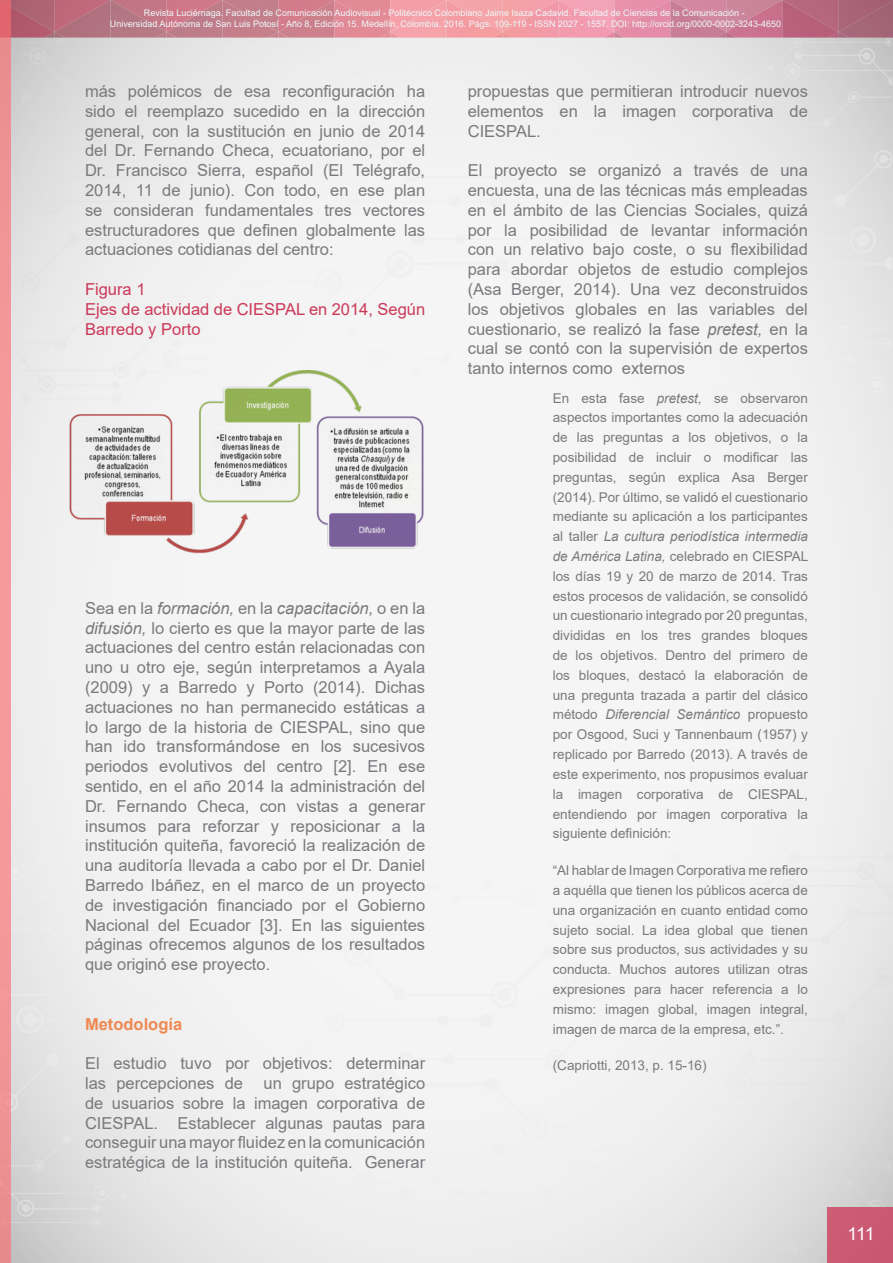
<style>
.page{position:relative;width:893px;height:1263px;background:#fff}
.page>*{position:absolute;margin:0;border:0;box-sizing:border-box;transform-origin:0 0}
.t1{font:18px "Arial";color:#fff}
.t2{font:16.5px/19.8px "Arial";color:#797a7d;text-align:justify}
.t3{font:16.5px/19.8px "Arial";color:#cc3858}
.t4{font:700 16.5px "Arial";color:#ee8953}
.t5{font:13.5px/19.8px "Arial";color:#797a7d;text-align:justify}
.t6{font:9px/10.8px "Arial";color:#eff8fa;text-align:center}
.s1{font-style:italic}
</style>
<div class="page">
<div style="left:827px;top:1207px;width:66px;height:56px;background:#cb5972"></div>
<img style="left:11px;top:32px;width:882px;height:6px">
<img style="left:11px;top:0;width:882px;height:32px">
<svg style="left:44px;top:32px;width:20px;height:6px"></svg>
<svg style="left:156px;top:32px;width:20px;height:6px"></svg>
<svg style="left:380px;top:32px;width:20px;height:6px"></svg>
<svg style="left:604px;top:32px;width:20px;height:6px"></svg>
<svg style="left:828px;top:32px;width:20px;height:6px"></svg>
<svg style="left:268px;top:32px;width:20px;height:6px"></svg>
<svg style="left:492px;top:32px;width:20px;height:6px"></svg>
<svg style="left:716px;top:32px;width:20px;height:6px"></svg>
<svg style="left:0;top:0;width:11px;height:1263px;fill:#f4979a"></svg>
<img style="left:66px;top:370px;width:359px;height:185px">
<p class="t6" style="left:110px;top:8px;width:673px">Revista Luciérnaga. Facultad de Comunicación Audiovisual - Politécnico Colombiano Jaime Isaza Cadavid. Facultad de Ciencias de la Comunicación -<br>Universidad Autónoma de San Luis Potosí - Año 8, Edición 15. Medellín, Colombia. 2016. Págs. 109-119 - ISSN 2027 - 1557. DOI: http://orcid.org/0000-0002-3243-4650</p>
<p class="t2" style="left:85px;top:81px;width:342px">más polémicos de esa reconfiguración ha sido el reemplazo sucedido en la dirección general, con la sustitución en junio de 2014 del Dr. Fernando Checa, ecuatoriano, por el Dr. Francisco Sierra, español (El Telégrafo, 2014, 11 de junio). Con todo, en ese plan se consideran fundamentales tres vectores estructuradores que definen globalmente las actuaciones cotidianas del centro:</p>
<p class="t3" style="left:85px;top:279px;width:342px">Figura 1<br>Ejes de actividad de CIESPAL en 2014, Según<br>Barredo y Porto</p>
<p class="t2" style="left:85px;top:598px;width:342px">Sea en la <span class="s1">formación,</span> en la <span class="s1">capacitación,</span> o en la <span class="s1">difusión,</span> lo cierto es que la mayor parte de las actuaciones del centro están relacionadas con uno u otro eje, según interpretamos a Ayala (2009) y a Barredo y Porto (2014). Dichas actuaciones no han permanecido estáticas a lo largo de la historia de CIESPAL, sino que han ido transformándose en los sucesivos periodos evolutivos del centro [2]. En ese sentido, en el año 2014 la administración del Dr. Fernando Checa, con vistas a generar insumos para reforzar y reposicionar a la institución quiteña, favoreció la realización de una auditoría llevada a cabo por el Dr. Daniel Barredo Ibáñez, en el marco de un proyecto de investigación financiado por el Gobierno Nacional del Ecuador [3]. En las siguientes páginas ofrecemos algunos de los resultados que originó ese proyecto.</p>
<p class="t4" style="left:85px;top:1012px;width:99px">Metodología</p>
<p class="t2" style="left:85px;top:1053px;width:342px">El estudio tuvo por objetivos: determinar las percepciones de un grupo estratégico de usuarios sobre la imagen corporativa de CIESPAL. Establecer algunas pautas para conseguir una mayor fluidez en la comunicación estratégica de la institución quiteña. Generar</p>
<p class="t2" style="left:468px;top:81px;width:342px">propuestas que permitieran introducir nuevos elementos en la imagen corporativa de CIESPAL.</p>
<p class="t2" style="left:468px;top:160px;width:342px">El proyecto se organizó a través de una encuesta, una de las técnicas más empleadas en el ámbito de las Ciencias Sociales, quizá por la posibilidad de levantar información con un relativo bajo coste, o su flexibilidad para abordar objetos de estudio complejos (Asa Berger, 2014). Una vez deconstruidos los objetivos globales en las variables del cuestionario, se realizó la fase <span class="s1">pretest,</span> en la cual se contó con la supervisión de expertos tanto internos como externos</p>
<p class="t5" style="left:553px;top:388px;width:257px">En esta fase <span class="s1">pretest,</span> se observaron aspectos importantes como la adecuación de las preguntas a los objetivos, o la posibilidad de incluir o modificar las preguntas, según explica Asa Berger (2014). Por último, se validó el cuestionario mediante su aplicación a los participantes al taller <span class="s1">La cultura periodística intermedia de América Latina,</span> celebrado en CIESPAL los días 19 y 20 de marzo de 2014. Tras estos procesos de validación, se consolidó un cuestionario integrado por 20 preguntas, divididas en los tres grandes bloques de los objetivos. Dentro del primero de los bloques, destacó la elaboración de una pregunta trazada a partir del clásico método <span class="s1">Diferencial Semántico</span> propuesto por Osgood, Suci y Tannenbaum (1957) y replicado por Barredo (2013). A través de este experimento, nos propusimos evaluar la imagen corporativa de CIESPAL, entendiendo por imagen corporativa la siguiente definición:</p>
<p class="t5" style="left:553px;top:860px;width:257px">“Al hablar de Imagen Corporativa me refiero a aquélla que tienen los públicos acerca de una organización en cuanto entidad como sujeto social. La idea global que tienen sobre sus productos, sus actividades y su conducta. Muchos autores utilizan otras expresiones para hacer referencia a lo mismo: imagen global, imagen integral, imagen de marca de la empresa, etc.”.</p>
<p class="t5" style="left:553px;top:1055px;width:155px">(Capriotti, 2013, p. 15-16)</p>
<p class="t1" style="left:847px;top:1221px;width:29px">111</p>
</div>
